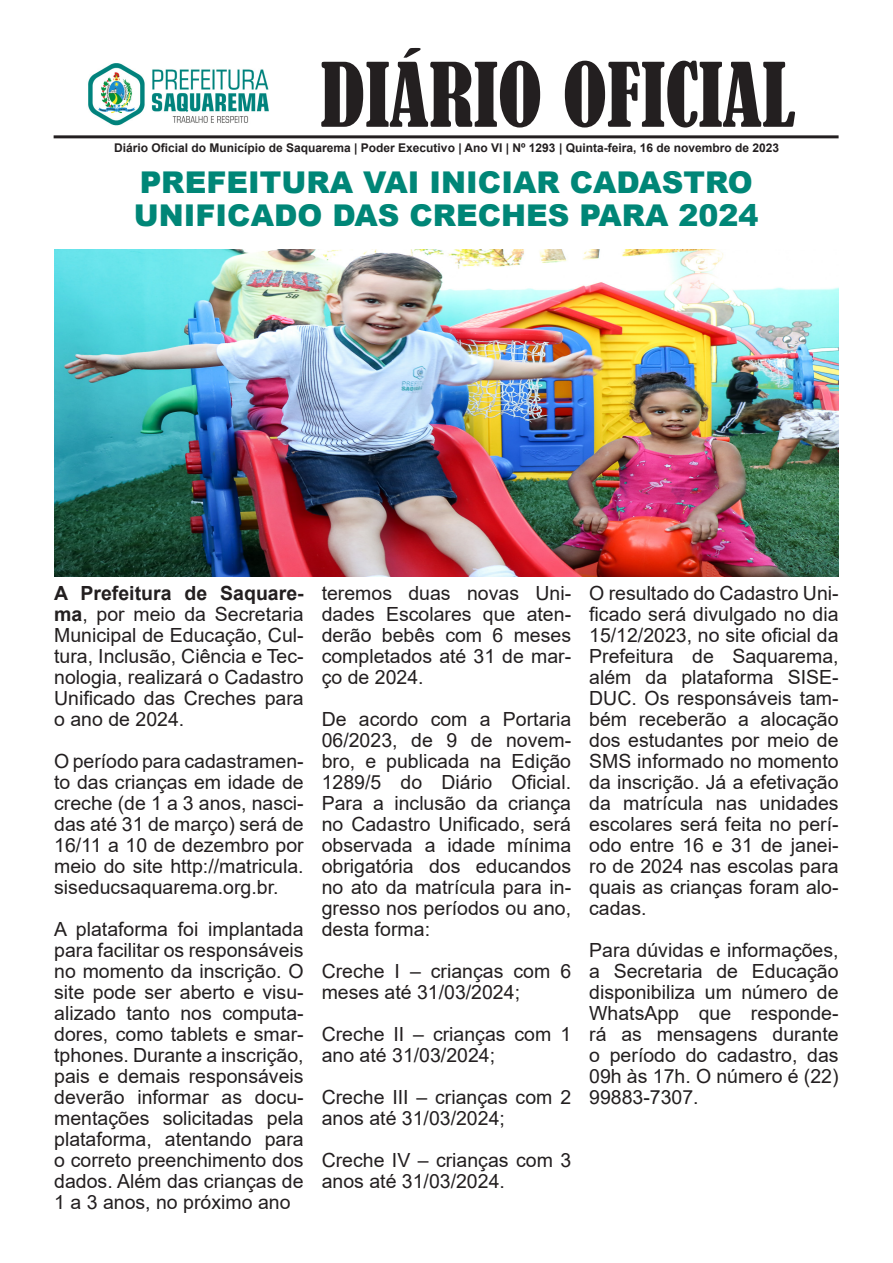
<style>
.page{position:relative;width:893px;height:1263px;background:#fff}
.page>*{position:absolute;margin:0;border:0;box-sizing:border-box;transform-origin:0 0}
.t1{font:condensed 82.5px "Bernard";color:#231f20}
.t2{font:900 30px "Arial";color:#008677}
.t3{font:19.5px/21px "Arial";color:#231f20;text-align:justify}
.t4{font:700 12px "Arial";color:#231f20}
.s1{font-weight:700}
</style>
<div class="page">
<hr style="left:54px;top:135px;width:785px;height:3px;background:#231f20">
<img style="left:88px;top:63px;width:181px;height:63px">
<img style="left:55px;top:250px;width:783px;height:326px">
<p class="t1" style="left:321px;top:47px;width:476px">DIÁRIO OFICIAL</p>
<p class="t4" style="left:114px;top:139px;width:666px">Diário Oficial do Município de Saquarema | Poder Executivo | Ano VI | Nº 1293 | Quinta-feira, 16 de novembro de 2023</p>
<p class="t2" style="left:140px;top:160px;width:615px">PREFEITURA VAI INICIAR CADASTRO</p>
<p class="t2" style="left:134px;top:193px;width:626px">UNIFICADO DAS CRECHES PARA 2024</p>
<p class="t3" style="left:54px;top:583px;width:251px"><span class="s1">A Prefeitura de Saquare&shy;ma</span>, por meio da Secretaria Municipal de Educação, Cul&shy;tura, Inclusão, Ciência e Tec&shy;nologia, realizará o Cadastro Unificado das Creches para o ano de 2024.</p>
<p class="t3" style="left:54px;top:751px;width:251px">O período para cadastramen&shy;to das crianças em idade de creche (de 1 a 3 anos, nasci&shy;das até 31 de março) será de 16/11 a 10 de dezembro por meio do site http://matricula. siseducsaquarema.org.br.</p>
<p class="t3" style="left:54px;top:919px;width:251px">A plataforma foi implantada para facilitar os responsáveis no momento da inscrição. O site pode ser aberto e visu&shy;alizado tanto nos computa&shy;dores, como tablets e smar&shy;tphones. Durante a inscrição, pais e demais responsáveis deverão informar as docu&shy;mentações solicitadas pela plataforma, atentando para o correto preenchimento dos dados. Além das crianças de 1 a 3 anos, no próximo ano</p>
<p class="t3" style="left:322px;top:583px;width:251px">teremos duas novas Uni&shy;dades Escolares que aten&shy;derão bebês com 6 meses completados até 31 de mar&shy;ço de 2024.</p>
<p class="t3" style="left:322px;top:709px;width:251px">De acordo com a Portaria 06/2023, de 9 de novem&shy;bro, e publicada na Edição 1289/5 do Diário Oficial.<br>Para a inclusão da criança no Cadastro Unificado, será observada a idade mínima obrigatória dos educandos no ato da matrícula para in&shy;gresso nos períodos ou ano, desta forma:</p>
<p class="t3" style="left:322px;top:961px;width:251px">Creche I – crianças com 6 meses até 31/03/2024;</p>
<p class="t3" style="left:322px;top:1024px;width:251px">Creche II – crianças com 1 ano até 31/03/2024;</p>
<p class="t3" style="left:322px;top:1087px;width:251px">Creche III – crianças com 2 anos até 31/03/2024;</p>
<p class="t3" style="left:322px;top:1150px;width:251px">Creche IV – crianças com 3 anos até 31/03/2024.</p>
<p class="t3" style="left:589px;top:583px;width:251px">O resultado do Cadastro Uni&shy;ficado será divulgado no dia 15/12/2023, no site oficial da Prefeitura de Saquarema, além da plataforma SISE-DUC. Os responsáveis tam&shy;bém receberão a alocação dos estudantes por meio de SMS informado no momento da inscrição. Já a efetivação da matrícula nas unidades escolares será feita no perí&shy;odo entre 16 e 31 de janei&shy;ro de 2024 nas escolas para quais as crianças foram alo&shy;cadas.</p>
<p class="t3" style="left:589px;top:940px;width:251px">Para dúvidas e informações, a Secretaria de Educação disponibiliza um número de WhatsApp que responde&shy;rá as mensagens durante o período do cadastro, das 09h às 17h. O número é (22)<br>99883-7307.</p>
</div>
